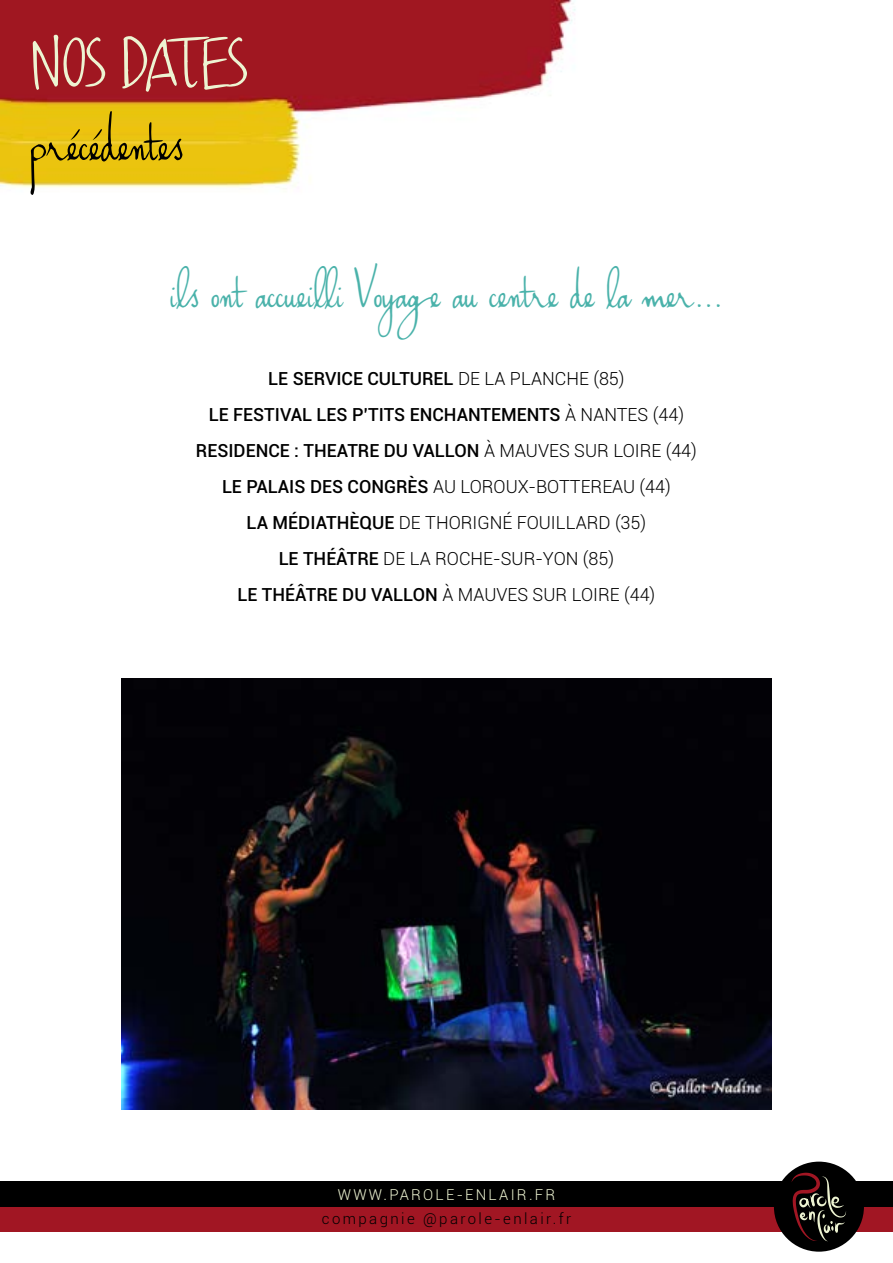
<style>
.page{position:relative;width:893px;height:1263px;background:#fff}
.page>*{position:absolute;margin:0;border:0;box-sizing:border-box;transform-origin:0 0}
.t1{font:54px "Haiku's Scriptv.09";color:#000}
.t2{font:700 54px "Haiku's Scriptv.09";color:#edf4d2}
.t3{font:45px "Haiku's Scriptv.09";color:#4ab2aa}
.t4{font:500 18px/36px "Roboto";color:#000;text-align:center}
.t5{font:300 15px "Roboto";letter-spacing:.16em;color:#000}
.t6{font:300 15px "Roboto";letter-spacing:.15em;color:#edf3d1}
.s1{font-weight:300}
</style>
<div class="page">
<div style="left:0;top:1206px;width:893px;height:25px;background:#a11623"></div>
<div style="left:0;top:1181px;width:893px;height:26px;background:#000"></div>
<div style="left:774px;top:1161px;width:90px;height:91px;background:#000;border-radius:50%"></div>
<svg style="left:791px;top:1173px;width:55px;height:68px"></svg>
<img style="left:0;top:0;width:576px;height:188px">
<img style="left:122px;top:678px;width:649px;height:431px">
<h1 class="t2" style="left:31px;top:36px;width:220px">NOS DATES</h1>
<h1 class="t1" style="left:31px;top:110px;width:155px">précédentes</h1>
<h2 class="t3" style="left:171px;top:265px;width:553px">ils ont accueilli Voyage au centre de la mer...</h2>
<p class="t4" style="left:196px;top:360px;width:503px">LE SERVICE CULTUREL <span class="s1">DE LA PLANCHE (85)<br></span>LE FESTIVAL LES P’TITS ENCHANTEMENTS <span class="s1">À NANTES (44)<br></span>RESIDENCE : THEATRE DU VALLON <span class="s1">À MAUVES SUR LOIRE (44)<br></span>LE PALAIS DES CONGRÈS <span class="s1">AU LOROUX-BOTTEREAU (44)<br></span>LA MÉDIATHÈQUE <span class="s1">DE THORIGNÉ FOUILLARD (35)<br></span>LE THÉÂTRE <span class="s1">DE LA ROCHE-SUR-YON (85)<br></span>LE THÉÂTRE DU VALLON <span class="s1">À MAUVES SUR LOIRE (44)</span></p>
<p class="t6" style="left:338px;top:1184px;width:219px">WWW.PAROLE-ENLAIR.FR</p>
<p class="t5" style="left:322px;top:1208px;width:251px">compagnie @parole-enlair.fr</p>
</div>
